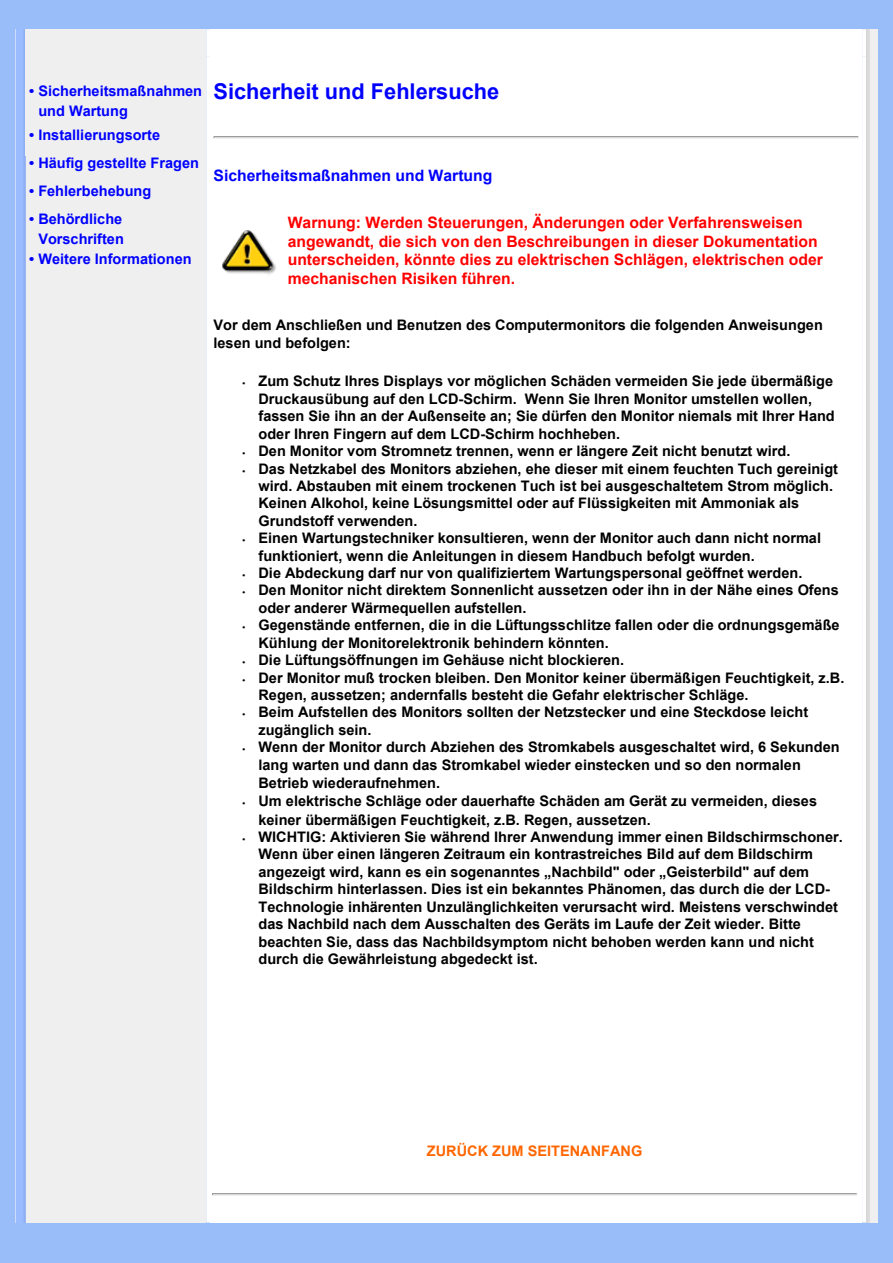
<style>
.page{position:relative;width:893px;height:1263px;background:#fff}
.page>*{position:absolute;margin:0;border:0;box-sizing:border-box;transform-origin:0 0}
.t1{font:700 21.75px "Arial";color:#00f}
.t2{font:700 15.75px/18.9px "Arial";color:#f00}
.t3{font:700 15.75px "Arial";color:#00f}
.t4{font:700 14.55px/17.4px "Arial";color:#000}
.t5{font:700 14.55px/19.6px "Arial";color:#00f}
.t6{font:700 14.55px "Arial";color:#f60}
.s1{font-size:7.8px}
</style>
<div class="page">
<div style="left:0;top:0;width:892px;height:1263px;background:#99bdf9"></div>
<div style="left:15px;top:29px;width:10px;height:128px;background:#9abdff"></div>
<div style="left:25px;top:29px;width:181px;height:27px;background:#efefef"></div>
<svg style="left:206px;top:29px;width:4px;height:27px"></svg>
<div style="left:210px;top:29px;width:652px;height:27px;background:#fff"></div>
<hr style="left:862px;top:29px;width:4px;height:27px;background:#fff">
<hr style="left:866px;top:29px;width:3px;height:27px;background:#bfbfbf">
<svg style="left:869px;top:29px;width:4px;height:27px"></svg>
<hr style="left:873px;top:29px;width:4px;height:27px;background:#efefef">
<div style="left:25px;top:56px;width:181px;height:1167px;background:#efefef"></div>
<svg style="left:206px;top:56px;width:4px;height:1167px;background:#f8fafe"></svg>
<div style="left:210px;top:56px;width:652px;height:1167px;background:#fff"></div>
<hr style="left:862px;top:56px;width:4px;height:1167px;background:#fff">
<hr style="left:866px;top:56px;width:3px;height:1167px;background:#bfbfbf">
<svg style="left:869px;top:56px;width:4px;height:1167px;background:#eaeaea"></svg>
<hr style="left:873px;top:56px;width:4px;height:1167px;background:#efefef">
<div style="left:15px;top:157px;width:10px;height:1066px;background:#9abdff"></div>
<svg style="left:213px;top:136px;width:645px;height:2px"></svg>
<img style="left:222px;top:230px;width:54px;height:45px">
<svg style="left:212px;top:1193px;width:645px;height:3px;background:#ccc"></svg>
<p class="t5" style="left:38px;top:82px;width:165px;text-indent:-9px">• Sicherheitsmaßnahmen und Wartung</p>
<p class="t5" style="left:29px;top:126px;width:132px">• Installierungsorte</p>
<p class="t5" style="left:29px;top:154px;width:171px">• Häufig gestellte Fragen</p>
<p class="t5" style="left:29px;top:182px;width:124px">• Fehlerbehebung</p>
<p class="t5" style="left:29px;top:210px;width:96px;text-align:right">• Behördliche<br>Vorschriften</p>
<p class="t5" style="left:29px;top:249px;width:164px">• Weitere Informationen</p>
<h1 class="t1" style="left:213px;top:77px;width:287px">Sicherheit und Fehlersuche</h1>
<p class="t3" style="left:213px;top:165px;width:280px">Sicherheitsmaßnahmen und Wartung</p>
<p class="t2" style="left:288px;top:213px;width:536px">Warnung: Werden Steuerungen, Änderungen oder Verfahrensweisen angewandt, die sich von den Beschreibungen in dieser Dokumentation unterscheiden, könnte dies zu elektrischen Schlägen, elektrischen oder mechanischen Risiken führen.</p>
<p class="t4" style="left:213px;top:317px;width:611px">Vor dem Anschließen und Benutzen des Computermonitors die folgenden Anweisungen lesen und befolgen:</p>
<p class="t4" style="left:258px;top:373px;width:577px;text-indent:-16px"><span class="s1">•</span> Zum Schutz Ihres Displays vor möglichen Schäden vermeiden Sie jede übermäßige Druckausübung auf den LCD-Schirm. Wenn Sie Ihren Monitor umstellen wollen, fassen Sie ihn an der Außenseite an; Sie dürfen den Monitor niemals mit Ihrer Hand oder Ihren Fingern auf dem LCD-Schirm hochheben.</p>
<p class="t4" style="left:242px;top:443px;width:549px"><span class="s1">•</span> Den Monitor vom Stromnetz trennen, wenn er längere Zeit nicht benutzt wird.</p>
<p class="t4" style="left:258px;top:460px;width:581px;text-indent:-16px"><span class="s1">•</span> Das Netzkabel des Monitors abziehen, ehe dieser mit einem feuchten Tuch gereinigt wird. Abstauben mit einem trockenen Tuch ist bei ausgeschaltetem Strom möglich.<br>Keinen Alkohol, keine Lösungsmittel oder auf Flüssigkeiten mit Ammoniak als Grundstoff verwenden.</p>
<p class="t4" style="left:258px;top:530px;width:564px;text-indent:-16px"><span class="s1">•</span> Einen Wartungstechniker konsultieren, wenn der Monitor auch dann nicht normal funktioniert, wenn die Anleitungen in diesem Handbuch befolgt wurden.</p>
<p class="t4" style="left:242px;top:565px;width:561px"><span class="s1">•</span> Die Abdeckung darf nur von qualifiziertem Wartungspersonal geöffnet werden.</p>
<p class="t4" style="left:258px;top:582px;width:582px;text-indent:-16px"><span class="s1">•</span> Den Monitor nicht direktem Sonnenlicht aussetzen oder ihn in der Nähe eines Ofens oder anderer Wärmequellen aufstellen.</p>
<p class="t4" style="left:258px;top:617px;width:582px;text-indent:-16px"><span class="s1">•</span> Gegenstände entfernen, die in die Lüftungsschlitze fallen oder die ordnungsgemäße<br>Kühlung der Monitorelektronik behindern könnten.</p>
<p class="t4" style="left:242px;top:652px;width:383px"><span class="s1">•</span> Die Lüftungsöffnungen im Gehäuse nicht blockieren.</p>
<p class="t4" style="left:258px;top:669px;width:587px;text-indent:-16px"><span class="s1">•</span> Der Monitor muß trocken bleiben. Den Monitor keiner übermäßigen Feuchtigkeit, z.B.<br>Regen, aussetzen; andernfalls besteht die Gefahr elektrischer Schläge.</p>
<p class="t4" style="left:258px;top:704px;width:551px;text-indent:-16px"><span class="s1">•</span> Beim Aufstellen des Monitors sollten der Netzstecker und eine Steckdose leicht zugänglich sein.</p>
<p class="t4" style="left:258px;top:739px;width:582px;text-indent:-16px"><span class="s1">•</span> Wenn der Monitor durch Abziehen des Stromkabels ausgeschaltet wird, 6 Sekunden lang warten und dann das Stromkabel wieder einstecken und so den normalen</p>
<p class="t4" style="left:258px;top:775px;width:183px">Betrieb wiederaufnehmen.</p>
<p class="t4" style="left:258px;top:792px;width:560px;line-height:18.8px;text-indent:-16px"><span class="s1">•</span> Um elektrische Schläge oder dauerhafte Schäden am Gerät zu vermeiden, dieses keiner übermäßigen Feuchtigkeit, z.B. Regen, aussetzen.</p>
<p class="t4" style="left:258px;top:829px;width:586px;text-indent:-16px"><span class="s1">•</span> WICHTIG: Aktivieren Sie während Ihrer Anwendung immer einen Bildschirmschoner.<br>Wenn über einen längeren Zeitraum ein kontrastreiches Bild auf dem Bildschirm angezeigt wird, kann es ein sogenanntes „Nachbild" oder „Geisterbild" auf dem Bildschirm hinterlassen. Dies ist ein bekanntes Phänomen, das durch die der LCD-Technologie inhärenten Unzulänglichkeiten verursacht wird. Meistens verschwindet das Nachbild nach dem Ausschalten des Geräts im Laufe der Zeit wieder. Bitte beachten Sie, dass das Nachbildsymptom nicht behoben werden kann und nicht durch die Gewährleistung abgedeckt ist.</p>
<p class="t6" style="left:427px;top:1142px;width:217px">ZURÜCK ZUM SEITENANFANG</p>
</div>
